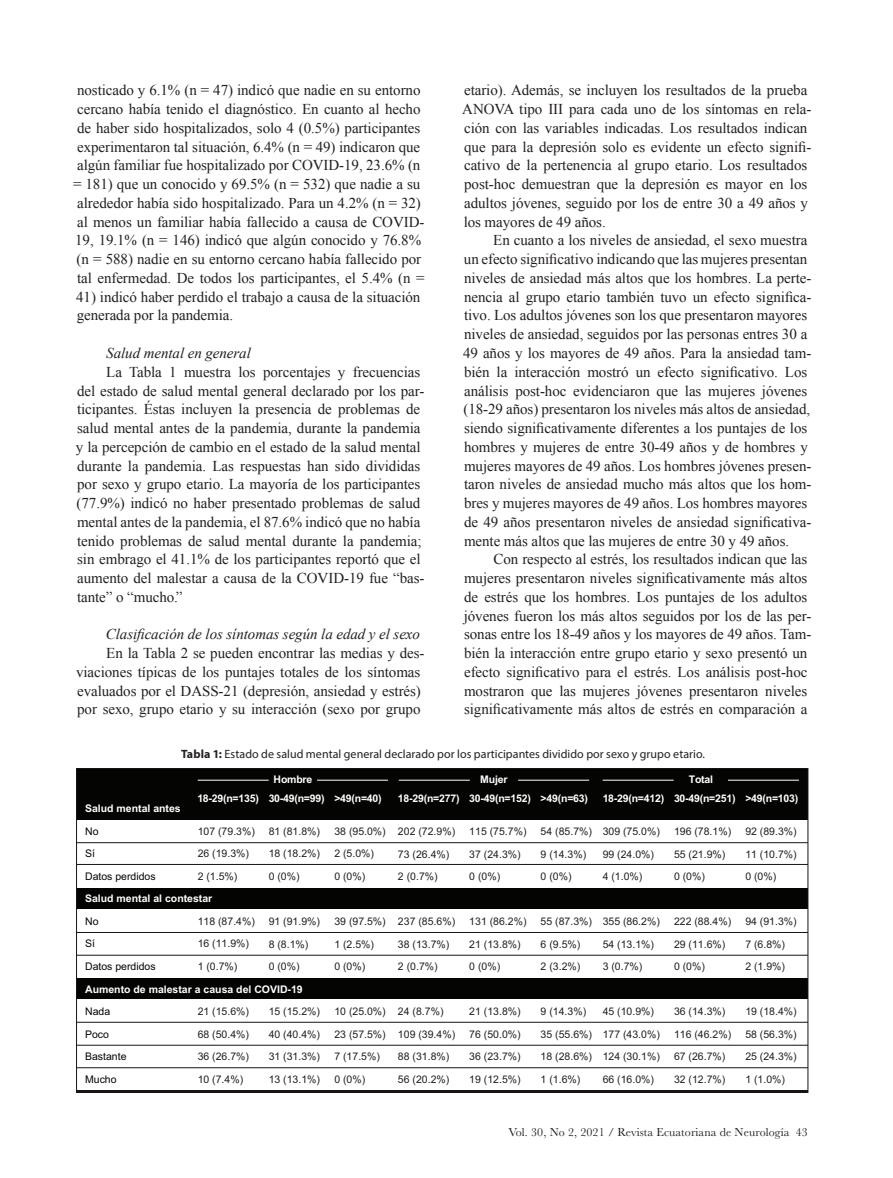
<style>
.page{position:relative;width:893px;height:1178px;background:#fff}
.page>*{position:absolute;margin:0;border:0;box-sizing:border-box;transform-origin:0 0}
.t1{font:15px/18.8px "Times New Roman";letter-spacing:-.005em;color:#231f20}
.t2{font:italic 15px "Times New Roman";letter-spacing:-.005em;color:#231f20}
.pie_de_foto{font:12px "Myriad Pro";letter-spacing:.005em;color:#231f20}
.t3{font:12px "Baskerville";letter-spacing:.01em;color:#231f20}
.t4{font:10.5px/22.5px "Arial";color:#211d1e}
.t5{font:700 10.5px/22.5px "Arial";color:#fff}
.s1{font-weight:700}
.s2{font-weight:400;color:#040503}
</style>
<div class="page">
<div style="left:77px;top:768px;width:731px;height:51px;background:#040503"></div>
<div style="left:77px;top:888px;width:731px;height:21px;background:#040503"></div>
<div style="left:77px;top:978px;width:731px;height:21px;background:#040503"></div>
<hr style="left:77px;top:1090px;width:731px;height:3px;background:#181415">
<hr style="left:77px;top:864px;width:731px;height:1px;background:#181415">
<hr style="left:77px;top:842px;width:731px;height:1px;background:#181415">
<hr style="left:77px;top:932px;width:731px;height:1px;background:#181415">
<hr style="left:77px;top:955px;width:731px;height:1px;background:#181415">
<hr style="left:77px;top:1045px;width:731px;height:1px;background:#181415">
<hr style="left:77px;top:1067px;width:731px;height:1px;background:#181415">
<hr style="left:77px;top:1022px;width:731px;height:1px;background:#181415">
<hr style="left:198px;top:780px;width:71px;height:1px;background:#fff">
<hr style="left:317px;top:780px;width:71px;height:1px;background:#fff">
<hr style="left:399px;top:780px;width:71px;height:1px;background:#fff">
<hr style="left:518px;top:780px;width:71px;height:1px;background:#fff">
<hr style="left:603px;top:780px;width:71px;height:1px;background:#fff">
<hr style="left:728px;top:780px;width:71px;height:1px;background:#fff">
<p class="t1" style="left:73px;top:81px;width:353px">nosticado y 6.1% (n = 47) indicó que nadie en su entorno cercano había tenido el diagnóstico. En cuanto al hecho de haber sido hospitalizados, solo 4 (0.5%) participantes experimentaron tal situación, 6.4% (n = 49) indicaron que algún familiar fue hospitalizado por COVID-19, 23.6% (n = 181) que un conocido y 69.5% (n = 532) que nadie a su alrededor había sido hospitalizado. Para un 4.2% (n = 32) al menos un familiar había fallecido a causa de COVID-19, 19.1% (n = 146) indicó que algún conocido y 76.8% (n = 588) nadie en su entorno cercano había fallecido por tal enfermedad. De todos los participantes, el 5.4% (n =</p>
<p class="t1" style="left:76px;top:287px;width:346px">41) indicó haber perdido el trabajo a causa de la situación generada por la pandemia.</p>
<p class="t2" style="left:106px;top:343px;width:146px">Salud mental en general</p>
<p class="t1" style="left:76px;top:362px;width:350px;text-indent:30px">La Tabla 1 muestra los porcentajes y frecuencias del estado de salud mental general declarado por los par&shy;ticipantes. Éstas incluyen la presencia de problemas de salud mental antes de la pandemia, durante la pandemia y la percepción de cambio en el estado de la salud mental durante la pandemia. Las respuestas han sido divididas por sexo y grupo etario. La mayoría de los participantes (77.9%) indicó no haber presentado problemas de salud mental antes de la pandemia, el 87.6% indicó que no había tenido problemas de salud mental durante la pandemia; sin embrago el 41.1% de los participantes reportó que el aumento del malestar a causa de la COVID-19 fue “bas&shy;tante” o “mucho.”</p>
<p class="t2" style="left:106px;top:624px;width:316px">Clasificación de los síntomas según la edad y el sexo</p>
<p class="t1" style="left:76px;top:643px;width:350px;text-indent:30px">En la Tabla 2 se pueden encontrar las medias y des&shy;viaciones típicas de los puntajes totales de los síntomas evaluados por el DASS-21 (depresión, ansiedad y estrés) por sexo, grupo etario y su interacción (sexo por grupo</p>
<p class="t1" style="left:462px;top:81px;width:351px">etario). Además, se incluyen los resultados de la prueba ANOVA tipo III para cada uno de los síntomas en rela&shy;ción con las variables indicadas. Los resultados indican que para la depresión solo es evidente un efecto signifi&shy;cativo de la pertenencia al grupo etario. Los resultados post-hoc demuestran que la depresión es mayor en los adultos jóvenes, seguido por los de entre 30 a 49 años y los mayores de 49 años.</p>
<p class="t1" style="left:463px;top:231px;width:350px;text-indent:30px">En cuanto a los niveles de ansiedad, el sexo muestra un efecto significativo indicando que las mujeres presentan niveles de ansiedad más altos que los hombres. La perte&shy;nencia al grupo etario también tuvo un efecto significa&shy;tivo. Los adultos jóvenes son los que presentaron mayores niveles de ansiedad, seguidos por las personas entres 30 a 49 años y los mayores de 49 años. Para la ansiedad tam&shy;bién la interacción mostró un efecto significativo. Los análisis post-hoc evidenciaron que las mujeres jóvenes (18-29 años) presentaron los niveles más altos de ansiedad, siendo significativamente diferentes a los puntajes de los hombres y mujeres de entre 30-49 años y de hombres y mujeres mayores de 49 años. Los hombres jóvenes presen&shy;taron niveles de ansiedad mucho más altos que los hom&shy;bres y mujeres mayores de 49 años. Los hombres mayores de 49 años presentaron niveles de ansiedad significativa&shy;mente más altos que las mujeres de entre 30 y 49 años.</p>
<p class="t1" style="left:464px;top:550px;width:349px;text-indent:30px">Con respecto al estrés, los resultados indican que las mujeres presentaron niveles significativamente más altos de estrés que los hombres. Los puntajes de los adultos jóvenes fueron los más altos seguidos por los de las per&shy;sonas entre los 18-49 años y los mayores de 49 años. Tam&shy;bién la interacción entre grupo etario y sexo presentó un efecto significativo para el estrés. Los análisis post-hoc mostraron que las mujeres jóvenes presentaron niveles significativamente más altos de estrés en comparación a</p>
<p class="pie_de_foto" style="left:181px;top:747px;width:525px"><span class="s1">Tabla 1:</span> Estado de salud mental general declarado por los participantes dividido por sexo y grupo etario.</p>
<p class="t5" style="left:274px;top:769px;width:40px">Hombre</p>
<p class="t5" style="left:480px;top:769px;width:29px">Mujer</p>
<p class="t5" style="left:689px;top:768px;width:26px">Total</p>
<p class="t5" style="left:197px;top:787px;width:63px">18-29(n=135)</p>
<p class="t5" style="left:269px;top:787px;width:57px">30-49(n=99)</p>
<p class="t5" style="left:85px;top:798px;width:219px">Salud mental antes<br><span class="s2">No<br>Sí<br>Datos perdidos<br></span>Salud mental al contestar<br><span class="s2">No<br>Sí<br>Datos perdidos<br></span>Aumento de malestar a causa del COVID-19<br><span class="s2">Nada<br>Poco<br>Bastante<br>Mucho</span></p>
<p class="t4" style="left:198px;top:820px;width:59px">107 (79.3%)<br>26 (19.3%)<br>2 (1.5%)</p>
<p class="t4" style="left:198px;top:910px;width:59px">118 (87.4%)<br>16 (11.9%)<br>1 (0.7%)</p>
<p class="t4" style="left:198px;top:1000px;width:53px;text-align:justify">21 (15.6%)<br>68 (50.4%)<br>36 (26.7%)<br>10 (7.4%)</p>
<p class="t4" style="left:269px;top:820px;width:53px;text-align:justify">81 (81.8%)<br>18 (18.2%)<br>0 (0%)</p>
<p class="t4" style="left:269px;top:910px;width:53px">91 (91.9%)<br>8 (8.1%)<br>0 (0%)</p>
<p class="t4" style="left:269px;top:1000px;width:53px;text-align:justify">15 (15.2%)<br>40 (40.4%)<br>31 (31.3%)<br>13 (13.1%)</p>
<p class="t5" style="left:334px;top:787px;width:49px">&gt;49(n=40)</p>
<p class="t4" style="left:334px;top:820px;width:53px">38 (95.0%)<br>2 (5.0%)<br>0 (0%)</p>
<p class="t4" style="left:334px;top:910px;width:53px">39 (97.5%)<br>1 (2.5%)<br>0 (0%)</p>
<p class="t4" style="left:334px;top:1000px;width:53px">10 (25.0%)<br>23 (57.5%)<br>7 (17.5%)<br>0 (0%)</p>
<p class="t5" style="left:398px;top:787px;width:63px">18-29(n=277)</p>
<p class="t4" style="left:398px;top:820px;width:59px">202 (72.9%)<br>73 (26.4%)<br>2 (0.7%)</p>
<p class="t4" style="left:398px;top:910px;width:59px">237 (85.6%)<br>38 (13.7%)<br>2 (0.7%)</p>
<p class="t4" style="left:398px;top:1000px;width:59px">24 (8.7%)<br>109 (39.4%)<br>88 (31.8%)<br>56 (20.2%)</p>
<p class="t5" style="left:469px;top:787px;width:63px">30-49(n=152)</p>
<p class="t4" style="left:469px;top:820px;width:59px">115 (75.7%)<br>37 (24.3%)<br>0 (0%)</p>
<p class="t4" style="left:469px;top:910px;width:59px">131 (86.2%)<br>21 (13.8%)<br>0 (0%)</p>
<p class="t4" style="left:469px;top:1000px;width:53px;text-align:justify">21 (13.8%)<br>76 (50.0%)<br>36 (23.7%)<br>19 (12.5%)</p>
<p class="t5" style="left:541px;top:787px;width:49px">&gt;49(n=63)</p>
<p class="t4" style="left:541px;top:820px;width:53px">54 (85.7%)<br>9 (14.3%)<br>0 (0%)</p>
<p class="t4" style="left:541px;top:910px;width:53px">55 (87.3%)<br>6 (9.5%)<br>2 (3.2%)</p>
<p class="t4" style="left:541px;top:1000px;width:53px">9 (14.3%)<br>35 (55.6%)<br>18 (28.6%)<br>1 (1.6%)</p>
<p class="t5" style="left:603px;top:787px;width:63px">18-29(n=412)</p>
<p class="t4" style="left:603px;top:820px;width:59px">309 (75.0%)<br>99 (24.0%)<br>4 (1.0%)</p>
<p class="t4" style="left:603px;top:910px;width:59px">355 (86.2%)<br>54 (13.1%)<br>3 (0.7%)</p>
<p class="t4" style="left:603px;top:1000px;width:59px">45 (10.9%)<br>177 (43.0%)<br>124 (30.1%)<br>66 (16.0%)</p>
<p class="t5" style="left:674px;top:787px;width:63px">30-49(n=251)</p>
<p class="t4" style="left:674px;top:820px;width:59px">196 (78.1%)<br>55 (21.9%)<br>0 (0%)</p>
<p class="t4" style="left:674px;top:910px;width:59px">222 (88.4%)<br>29 (11.6%)<br>0 (0%)</p>
<p class="t4" style="left:674px;top:1000px;width:59px">36 (14.3%)<br>116 (46.2%)<br>67 (26.7%)<br>32 (12.7%)</p>
<p class="t5" style="left:745px;top:787px;width:54px">&gt;49(n=103)</p>
<p class="t4" style="left:745px;top:820px;width:53px;text-align:justify">92 (89.3%)<br>11 (10.7%)<br>0 (0%)</p>
<p class="t4" style="left:745px;top:910px;width:53px">94 (91.3%)<br>7 (6.8%)<br>2 (1.9%)</p>
<p class="t4" style="left:745px;top:1000px;width:53px;text-align:justify">19 (18.4%)<br>58 (56.3%)<br>25 (24.3%)<br>1 (1.0%)</p>
<p class="t3" style="left:508px;top:1124px;width:301px">Vol. 30, No 2, 2021 / Revista Ecuatoriana de Neurología 43</p>
</div>
